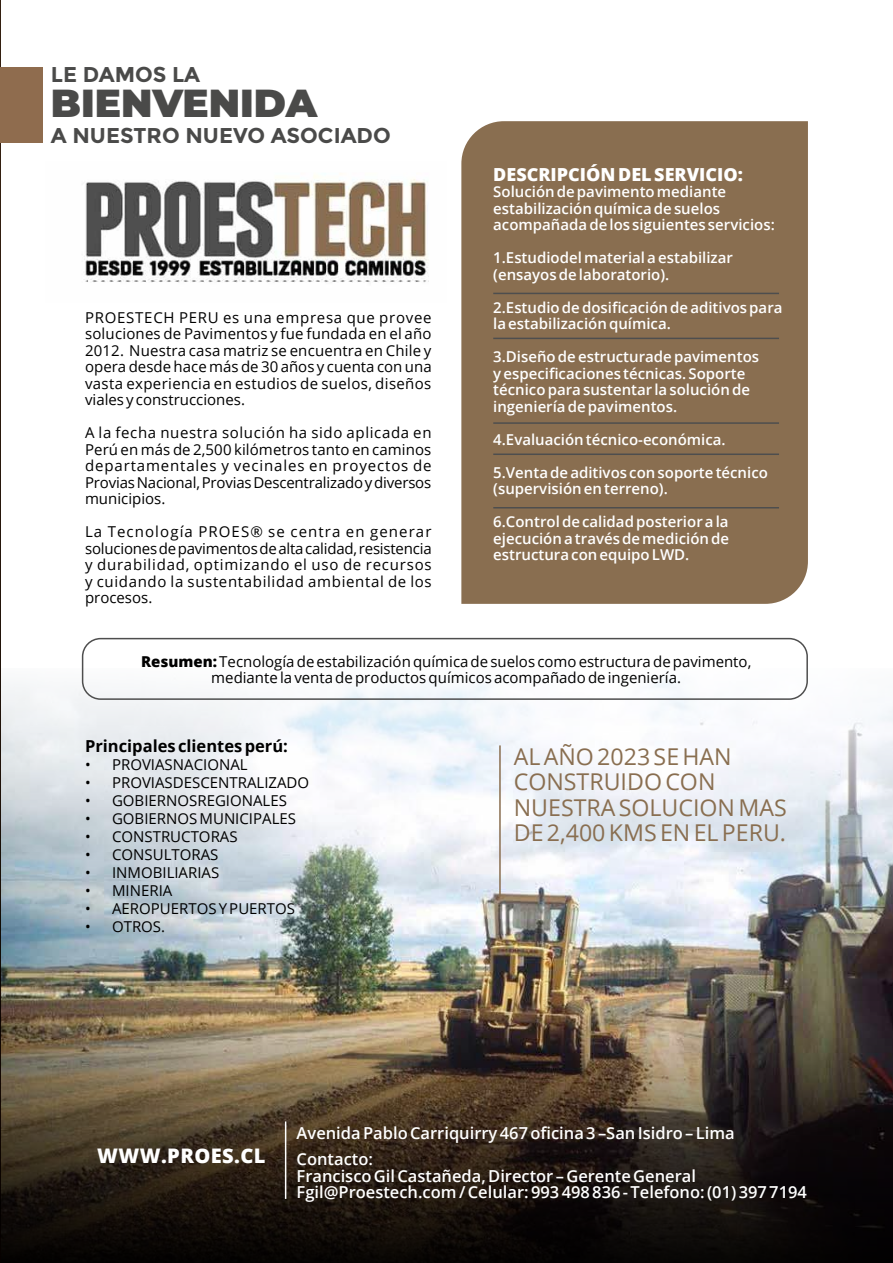
<style>
.page{position:relative;width:893px;height:1263px;background:#fff}
.page>*{position:absolute;margin:0;border:0;box-sizing:border-box;transform-origin:0 0}
.t1{font:900 39px "Montserrat";color:#4a4a49}
.t2{font:23.1px/25.5px "Open Sans";color:#896e50}
.t3{font:700 21.45px "Montserrat";color:#4a4a49}
.t4{font:800 20.1px "Open Sans";letter-spacing:.02em;color:#fff}
.t5{font:800 18px "Open Sans";color:#fff}
.t6{font:600 16.5px/26.1px "Open Sans";color:#fff}
.t7{font:700 16.5px "Open Sans";color:#000}
.t8{font:15px/16.5px "Open Sans";color:#000;text-align:justify}
.t9{font:600 15px/16.5px "Open Sans";color:#fff}
.s1{font-weight:800}
</style>
<div class="page">
<img style="left:1px;top:669px;width:892px;height:303px">
<img style="left:1px;top:972px;width:892px;height:291px">
<div style="left:461px;top:121px;width:347px;height:483px;background:#896e50"></div>
<hr style="left:0;top:0;width:1px;height:1263px;background:#342011">
<hr style="left:285px;top:1121px;width:1px;height:78px;background:#fff">
<div style="left:0;top:67px;width:42px;height:76px;background:#8f6c4e"></div>
<img style="left:84px;top:173px;width:345px;height:110px">
<hr style="left:493px;top:293px;width:286px;height:1px;background:#4e4e4e">
<hr style="left:493px;top:338px;width:286px;height:1px;background:#4e4e4e">
<hr style="left:493px;top:422px;width:286px;height:2px;background:#4e4e4e">
<hr style="left:493px;top:453px;width:286px;height:2px;background:#4e4e4e">
<hr style="left:493px;top:507px;width:286px;height:1px;background:#4e4e4e">
<div style="left:82px;top:638px;width:726px;height:62px;border:2px solid #4e4e4e;border-radius:18px"></div>
<hr style="left:499px;top:745px;width:2px;height:151px;background:#896e50">
<h3 class="t3" style="left:51px;top:62px;width:151px">LE DAMOS LA</h3>
<h1 class="t1" style="left:51px;top:74px;width:268px">BIENVENIDA</h1>
<h3 class="t3" style="left:51px;top:122px;width:341px">A NUESTRO NUEVO ASOCIADO</h3>
<p class="t8" style="left:85px;top:309px;width:348px">PROESTECH PERU es una empresa que provee soluciones de Pavimentos y fue fundada en el año 2012. Nuestra casa matriz se encuentra en Chile y opera desde hace más de 30 años y cuenta con una vasta experiencia en estudios de suelos, diseños viales y construcciones.</p>
<p class="t8" style="left:85px;top:424px;width:348px">A la fecha nuestra solución ha sido aplicada en Perú en más de 2,500 kilómetros tanto en caminos departamentales y vecinales en proyectos de Provias Nacional, Provias Descentralizado y diversos municipios.</p>
<p class="t8" style="left:85px;top:523px;width:348px">La Tecnología PROES® se centra en generar soluciones de pavimentos de alta calidad, resistencia y durabilidad, optimizando el uso de recursos y cuidando la sustentabilidad ambiental de los procesos.</p>
<p class="t5" style="left:493px;top:160px;width:251px">DESCRIPCIÓN DEL SERVICIO:</p>
<p class="t9" style="left:493px;top:183px;width:283px">Solución de pavimento mediante estabilización química de suelos acompañada de los siguientes servicios:</p>
<p class="t9" style="left:493px;top:249px;width:241px">1.Estudiodel material a estabilizar (ensayos de laboratorio).</p>
<p class="t9" style="left:493px;top:299px;width:291px">2.Estudio de dosificación de aditivos para la estabilización química.</p>
<p class="t9" style="left:493px;top:348px;width:267px">3.Diseño de estructurade pavimentos y especificaciones técnicas. Soporte técnico para sustentar la solución de ingeniería de pavimentos.</p>
<p class="t9" style="left:493px;top:431px;width:234px">4.Evaluación técnico-económica.</p>
<p class="t9" style="left:493px;top:464px;width:276px">5.Venta de aditivos con soporte técnico (supervisión en terreno).</p>
<p class="t9" style="left:493px;top:513px;width:237px;text-align:justify">6.Control de calidad posterior a la ejecución a través de medición de estructura con equipo LWD.</p>
<p class="t8" style="left:141px;top:653px;width:612px;text-align:center"><span class="s1">Resumen:</span> Tecnología de estabilización química de suelos como estructura de pavimento, mediante la venta de productos químicos acompañado de ingeniería.</p>
<p class="t7" style="left:85px;top:734px;width:204px">Principales clientes perú:</p>
<p class="t8" style="left:85px;top:755px;width:164px">• PROVIASNACIONAL</p>
<p class="t8" style="left:85px;top:773px;width:226px">• PROVIASDESCENTRALIZADO</p>
<p class="t8" style="left:85px;top:791px;width:203px">• GOBIERNOSREGIONALES</p>
<p class="t8" style="left:85px;top:809px;width:212px">• GOBIERNOS MUNICIPALES</p>
<p class="t8" style="left:85px;top:827px;width:154px">• CONSTRUCTORAS</p>
<p class="t8" style="left:85px;top:845px;width:135px">• CONSULTORAS</p>
<p class="t8" style="left:85px;top:863px;width:136px">• INMOBILIARIAS</p>
<p class="t8" style="left:85px;top:881px;width:89px">• MINERIA</p>
<p class="t8" style="left:85px;top:899px;width:212px">• AEROPUERTOS Y PUERTOS</p>
<p class="t8" style="left:85px;top:917px;width:82px">• OTROS.</p>
<h2 class="t2" style="left:514px;top:743px;width:274px">AL AÑO 2023 SE HAN<br>CONSTRUIDO CON<br>NUESTRA SOLUCION MAS<br>DE 2,400 KMS EN EL PERU.</h2>
<h3 class="t4" style="left:97px;top:1141px;width:170px">WWW.PROES.CL</h3>
<p class="t6" style="left:297px;top:1120px;width:440px">Avenida Pablo Carriquirry 467 oficina 3 –San Isidro – Lima<br>Contacto:</p>
<p class="t6" style="left:297px;top:1167px;width:512px;line-height:16.5px">Francisco Gil Castañeda, Director – Gerente General<br>Fgil@Proestech.com / Celular: 993 498 836 - Telefono: (01) 397 7194</p>
</div>
